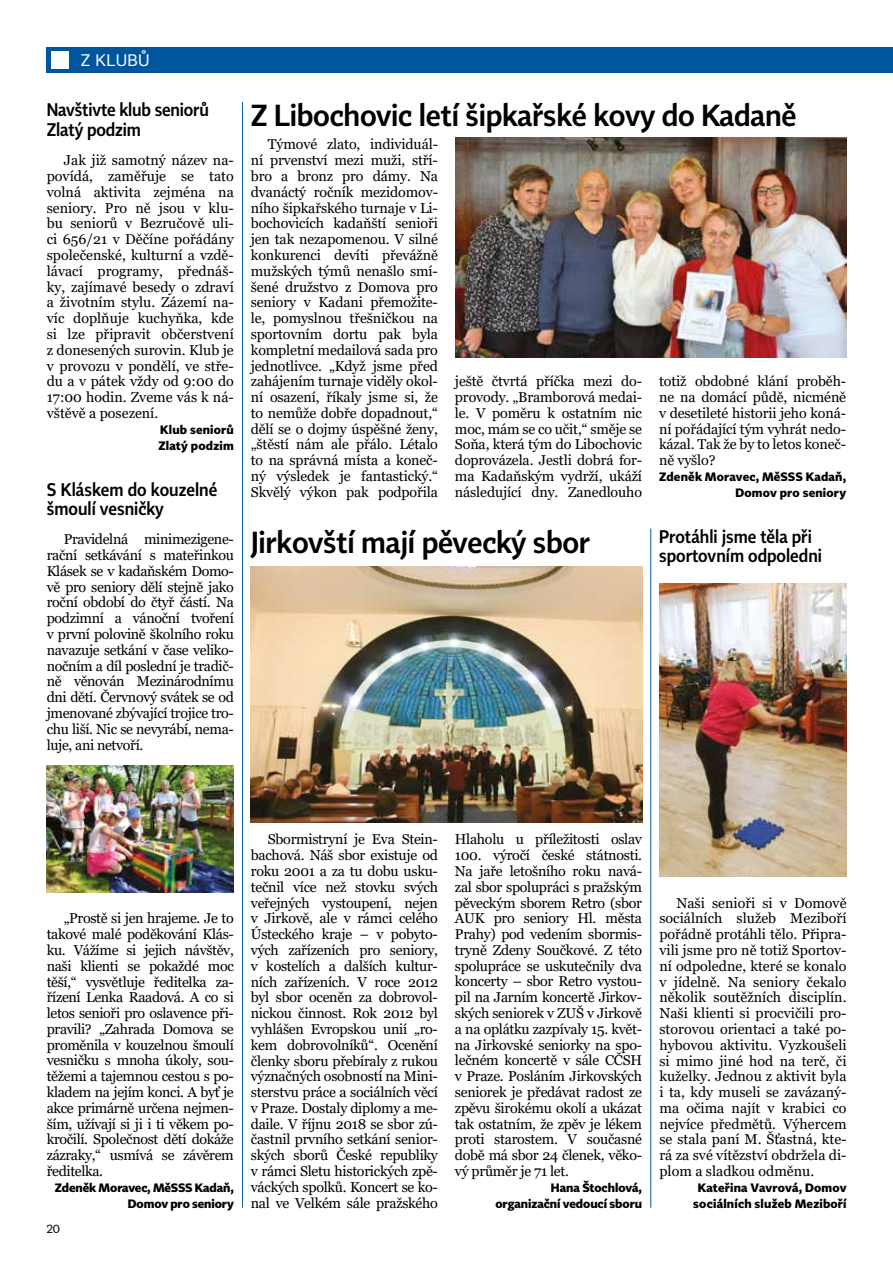
<style>
.page{position:relative;width:893px;height:1263px;background:#fff}
.page>*{position:absolute;margin:0;border:0;box-sizing:border-box;transform-origin:0 0}
.t1{font:300 30px "Tabac Sans";letter-spacing:-.01em;color:#000;scale:.95 1}
.t2{font:300 18px/19.5px "Tabac Sans";color:#000;scale:.9 1}
.t3{font:16.5px "Tabac Sans";letter-spacing:.02em;color:#fff}
.t4{font:14.25px/15.8px "Georgia";letter-spacing:-.01em;color:#000;text-align:justify}
.t5{font:700 12px/15.8px "Tabac Sans";letter-spacing:.01em;color:#000;text-align:right}
.t6{font:700 12px/15.8px "Tabac Sans";letter-spacing:-.01em;color:#000;text-align:right}
.t7{font:12px "Tabac Sans";color:#000}
</style>
<div class="page">
<hr style="left:242px;top:102px;width:1px;height:1106px;background:#00569d">
<div style="left:47px;top:47px;width:846px;height:25px;background:#00569d"></div>
<div style="left:51px;top:51px;width:17px;height:17px;background:#fff"></div>
<img style="left:455px;top:138px;width:391px;height:219px">
<img style="left:659px;top:584px;width:188px;height:292px">
<img style="left:251px;top:567px;width:391px;height:256px">
<img style="left:47px;top:765px;width:187px;height:127px">
<hr style="left:650px;top:528px;width:1px;height:680px;background:#00569d">
<p class="t3" style="left:81px;top:50px;width:70px">Z KLUBŮ</p>
<p class="t2" style="left:47px;top:100px;width:182px">Navštivte klub seniorů<br>Zlatý podzim</p>
<p class="t4" style="left:47px;top:153px;width:189px;text-indent:17px">Jak již samotný název na&shy;povídá, zaměřuje se tato volná aktivita zejména na seniory. Pro ně jsou v klu&shy;bu seniorů v Bezručově uli&shy;ci 656/21 v Děčíne pořádány společenské, kulturní a vzdě&shy;lávací programy, přednáš&shy;ky, zajímavé besedy o zdraví a životním stylu. Zázemí na&shy;víc doplňuje kuchyňka, kde si lze připravit občerstvení z donesených surovin. Klub je v provozu v pondělí, ve stře&shy;du a v pátek vždy od 9:00 do 17:00 hodin. Zveme vás k ná&shy;vštěvě a posezení.</p>
<p class="t5" style="left:158px;top:422px;width:77px;text-align:left">Klub seniorů<br>Zlatý podzim</p>
<p class="t2" style="left:47px;top:479px;width:191px">S Kláskem do kouzelné šmoulí vesničky</p>
<p class="t4" style="left:47px;top:532px;width:189px;text-indent:17px">Pravidelná minimezigene&shy;rační setkávání s mateřinkou Klásek se v kadaňském Domo&shy;vě pro seniory dělí stejně jako roční období do čtyř částí. Na podzimní a vánoční tvoření v první polovině školního roku navazuje setkání v čase veliko&shy;nočním a díl poslední je tradič&shy;ně věnován Mezinárodnímu dni dětí. Červnový svátek se od jmenované zbývající trojice tro&shy;chu liší. Nic se nevyrábí, nema&shy;luje, ani netvoří.</p>
<h1 class="t1" style="left:251px;top:97px;width:576px">Z Libochovic letí šipkařské kovy do Kadaně</h1>
<p class="t4" style="left:251px;top:137px;width:189px;text-indent:17px">Týmové zlato, individuál&shy;ní prvenství mezi muži, stří&shy;bro a bronz pro dámy. Na dvanáctý ročník mezidomov&shy;ního šipkařského turnaje v Li&shy;bochovicích kadaňští senioři jen tak nezapomenou. V silné konkurenci devíti převážně mužských týmů nenašlo smí&shy;šené družstvo z Domova pro seniory v Kadani přemožite&shy;le, pomyslnou třešničkou na sportovním dortu pak byla kompletní medailová sada pro jednotlivce. „Když jsme před zahájením turnaje viděly okol&shy;ní osazení, říkaly jsme si, že to nemůže dobře dopadnout,“ dělí se o dojmy úspěšné ženy, „štěstí nám ale přálo. Létalo to na správná místa a koneč&shy;ný výsledek je fantastický.“ Skvělý výkon pak podpořila</p>
<p class="t4" style="left:455px;top:374px;width:189px">ještě čtvrtá příčka mezi do&shy;provody. „Bramborová medai&shy;le. V poměru k ostatním nic moc, mám se co učit,“ směje se Soňa, která tým do Libochovic doprovázela. Jestli dobrá for&shy;ma Kadaňským vydrží, ukáží následující dny. Zanedlouho</p>
<p class="t4" style="left:659px;top:374px;width:189px">totiž obdobné klání proběh&shy;ne na domácí půdě, nicméně v desetileté historii jeho koná&shy;ní pořádající tým vyhrát nedo&shy;kázal. Tak že by to letos koneč&shy;ně vyšlo?</p>
<p class="t5" style="left:659px;top:469px;width:189px">Zdeněk Moravec, MěSSS Kadaň,<br>Domov pro seniory</p>
<h1 class="t1" style="left:251px;top:523px;width:359px">Jirkovští mají pěvecký sbor</h1>
<p class="t2" style="left:659px;top:527px;width:183px">Protáhli jsme těla při sportovním odpoledni</p>
<p class="t4" style="left:47px;top:911px;width:189px;text-indent:17px">„Prostě si jen hrajeme. Je to takové malé poděkování Klás&shy;ku. Vážíme si jejich návštěv, naši klienti se pokaždé moc těší,“ vysvětluje ředitelka za&shy;řízení Lenka Raadová. A co si letos senioři pro oslavence při&shy;pravili? „Zahrada Domova se proměnila v kouzelnou šmoulí vesničku s mnoha úkoly, sou&shy;těžemi a tajemnou cestou s po&shy;kladem na jejím konci. A byť je akce primárně určena nejmen&shy;ším, užívají si ji i ti věkem po&shy;kročilí. Společnost dětí dokáže zázraky,“ usmívá se závěrem ředitelka.</p>
<p class="t6" style="left:55px;top:1180px;width:181px">Zdeněk Moravec, MěSSS Kadaň,<br>Domov pro seniory</p>
<p class="t7" style="left:47px;top:1221px;width:15px">20</p>
<p class="t4" style="left:251px;top:832px;width:189px;text-indent:17px">Sbormistryní je Eva Stein&shy;bachová. Náš sbor existuje od roku 2001 a za tu dobu usku&shy;tečnil více než stovku svých veřejných vystoupení, nejen v Jirkově, ale v rámci celého Ústeckého kraje – v pobyto&shy;vých zařízeních pro seniory, v kostelích a dalších kultur&shy;ních zařízeních. V roce 2012 byl sbor oceněn za dobrovol&shy;nickou činnost. Rok 2012 byl vyhlášen Evropskou unií „ro&shy;kem dobrovolníků“. Ocenění členky sboru přebíraly z rukou význačných osobností na Mini&shy;sterstvu práce a sociálních věcí v Praze. Dostaly diplomy a me&shy;daile. V říjnu 2018 se sbor zú&shy;častnil prvního setkání senior&shy;ských sborů České republiky v rámci Sletu historických zpě&shy;váckých spolků. Koncert se ko&shy;nal ve Velkém sále pražského</p>
<p class="t4" style="left:455px;top:832px;width:189px">Hlaholu u příležitosti oslav 100. výročí české státnosti.<br>Na jaře letošního roku navá&shy;zal sbor spolupráci s pražským pěveckým sborem Retro (sbor AUK pro seniory Hl. města Prahy) pod vedením sbormis&shy;tryně Zdeny Součkové. Z této spolupráce se uskutečnily dva koncerty – sbor Retro vystou&shy;pil na Jarním koncertě Jirkov&shy;ských seniorek v ZUŠ v Jirkově a na oplátku zazpívaly 15. květ&shy;na Jirkovské seniorky na spo&shy;lečném koncertě v sále CČSH v Praze. Posláním Jirkovských seniorek je předávat radost ze zpěvu širokému okolí a ukázat tak ostatním, že zpěv je lékem proti starostem. V současné době má sbor 24 členek, věko&shy;vý průměr je 71 let.</p>
<p class="t5" style="left:495px;top:1180px;width:148px">Hana Štochlová, organizační vedoucí sboru</p>
<p class="t4" style="left:659px;top:895px;width:189px;text-indent:17px">Naši senioři si v Domově sociálních služeb Meziboří pořádně protáhli tělo. Připra&shy;vili jsme pro ně totiž Sportov&shy;ní odpoledne, které se konalo v jídelně. Na seniory čekalo několik soutěžních disciplín.<br>Naši klienti si procvičili pro&shy;storovou orientaci a také po&shy;hybovou aktivitu. Vyzkoušeli si mimo jiné hod na terč, či kuželky. Jednou z aktivit byla i ta, kdy museli se zavázaný&shy;ma očima najít v krabici co nejvíce předmětů. Výhercem se stala paní M. Šťastná, kte&shy;rá za své vítězství obdržela di&shy;plom a sladkou odměnu.</p>
<p class="t5" style="left:693px;top:1180px;width:155px;text-align:center">Kateřina Vavrová, Domov sociálních služeb Meziboří</p>
</div>
